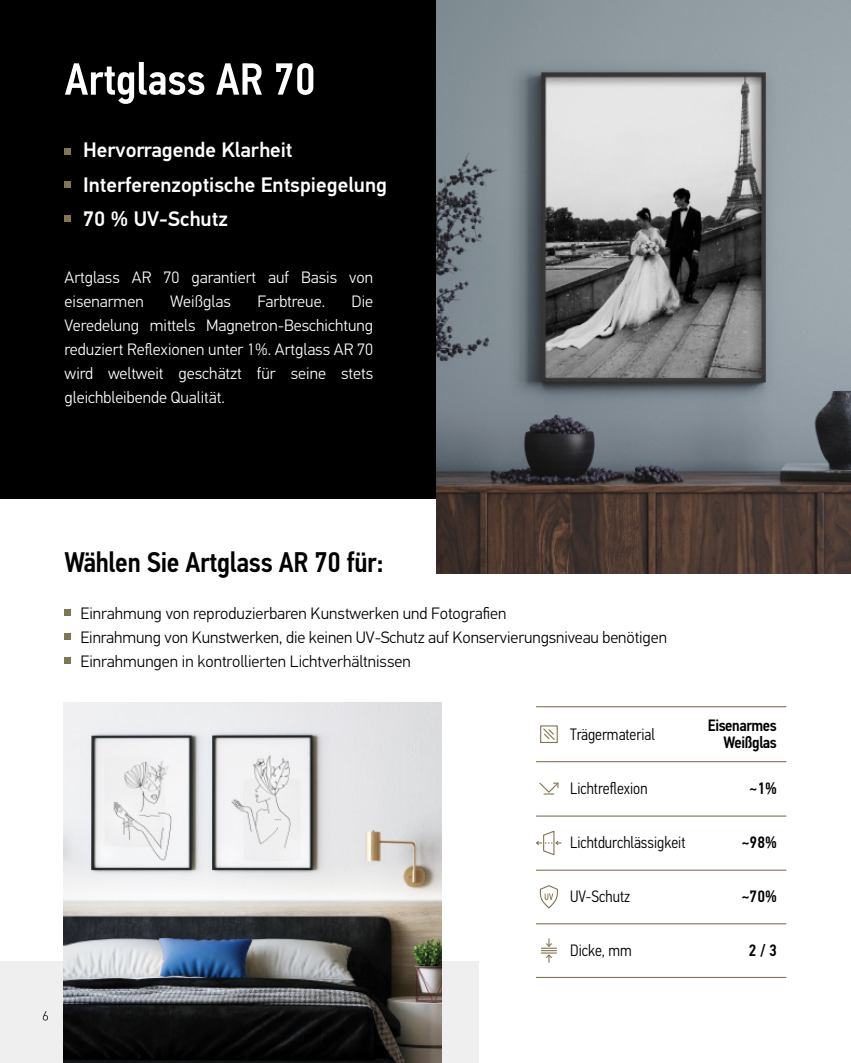
<style>
.page{position:relative;width:851px;height:1063px;background:#fff}
.page>*{position:absolute;margin:0;border:0;box-sizing:border-box;transform-origin:0 0}
.t1{font:500 28.5px "PF Din Text Cond Pro";letter-spacing:-.01em;color:#000}
.t2{font:500 21px/34.5px "PF Din Text Pro";color:#fff}
.t3{font:300 16.5px/24px "PF Din Text Pro";color:#fff}
.t4{font:300 16.5px/24px "PF Din Text Pro";color:#000}
.t5{font:300 16.5px "PF Din Text Cond Pro";color:#000}
.t6{font:500 16.5px/16.5px "PF Din Text Cond Pro";letter-spacing:-.025em;color:#000;text-align:right}
</style>
<div class="page">
<svg style="left:64px;top:610px;width:6px;height:6px"></svg>
<svg style="left:64px;top:634px;width:6px;height:6px"></svg>
<svg style="left:64px;top:658px;width:6px;height:6px"></svg>
<div style="left:0;top:0;width:850px;height:499px;background:#000"></div>
<svg style="left:65px;top:62px;width:139px;height:42px"></svg>
<svg style="left:216px;top:63px;width:46px;height:32px"></svg>
<svg style="left:276px;top:63px;width:37px;height:32px"></svg>
<div style="left:65px;top:148px;width:6px;height:7px;background:#827553"></div>
<svg style="left:65px;top:182px;width:6px;height:6px"></svg>
<svg style="left:65px;top:216px;width:6px;height:6px"></svg>
<div style="left:0;top:961px;width:478px;height:102px;background:#efefef"></div>
<svg style="left:43px;top:1011px;width:5px;height:10px"></svg>
<img style="left:64px;top:702px;width:377px;height:361px">
<img style="left:436px;top:0;width:414px;height:574px">
<hr style="left:536px;top:816px;width:249px;height:1px;background:#827553">
<hr style="left:536px;top:870px;width:249px;height:1px;background:#827553">
<hr style="left:536px;top:923px;width:249px;height:1px;background:#827553">
<hr style="left:536px;top:977px;width:249px;height:1px;background:#827553">
<hr style="left:536px;top:761px;width:249px;height:1px;background:#827553">
<hr style="left:536px;top:706px;width:249px;height:1px;background:#827553">
<svg style="left:539px;top:782px;width:20px;height:13px"></svg>
<svg style="left:536px;top:830px;width:25px;height:26px"></svg>
<svg style="left:539px;top:885px;width:19px;height:24px"></svg>
<svg style="left:541px;top:939px;width:15px;height:23px"></svg>
<div style="left:540px;top:725px;width:17px;height:18px;border:1px solid #827553"></div>
<svg style="left:543px;top:728px;width:12px;height:12px"></svg>
<p class="t2" style="left:83px;top:133px;width:305px">Hervorragende Klarheit<br>Interferenzoptische Entspiegelung<br>70 % UV-Schutz</p>
<p class="t3" style="left:65px;top:265px;width:310px">Artglass AR 70 garantiert auf Basis von eisenarmen</p>
<p class="t3" style="left:170px;top:289px;width:62px">Weißglas</p>
<p class="t3" style="left:257px;top:289px;width:69px">Farbtreue.</p>
<p class="t3" style="left:65px;top:289px;width:310px;text-align:justify;text-indent:287px">Die Veredelung mittels Magnetron-Beschichtung reduziert Reflexionen unter 1%. Artglass AR 70 wird weltweit geschätzt für seine stets gleichbleibende Qualität.</p>
<h1 class="t1" style="left:64px;top:545px;width:320px">Wählen Sie Artglass AR 70 für:</h1>
<p class="t4" style="left:80px;top:601px;width:588px">Einrahmung von reproduzierbaren Kunstwerken und Fotografien<br>Einrahmung von Kunstwerken, die keinen UV-Schutz auf Konservierungsniveau benötigen<br>Einrahmungen in kontrollierten Lichtverhältnissen</p>
<p class="t5" style="left:570px;top:725px;width:86px">Trägermaterial</p>
<p class="t5" style="left:570px;top:779px;width:79px">Lichtreflexion</p>
<p class="t5" style="left:570px;top:833px;width:117px">Lichtdurchlässigkeit</p>
<p class="t5" style="left:570px;top:887px;width:61px">UV-Schutz</p>
<p class="t5" style="left:570px;top:941px;width:63px">Dicke, mm</p>
<p class="t6" style="left:707px;top:717px;width:70px">Eisenarmes<br>Weißglas</p>
<p class="t6" style="left:749px;top:780px;width:29px">~1%</p>
<p class="t6" style="left:741px;top:834px;width:36px">~98%</p>
<p class="t6" style="left:741px;top:888px;width:36px">~70%</p>
<p class="t6" style="left:748px;top:942px;width:29px">2 / 3</p>
</div>
